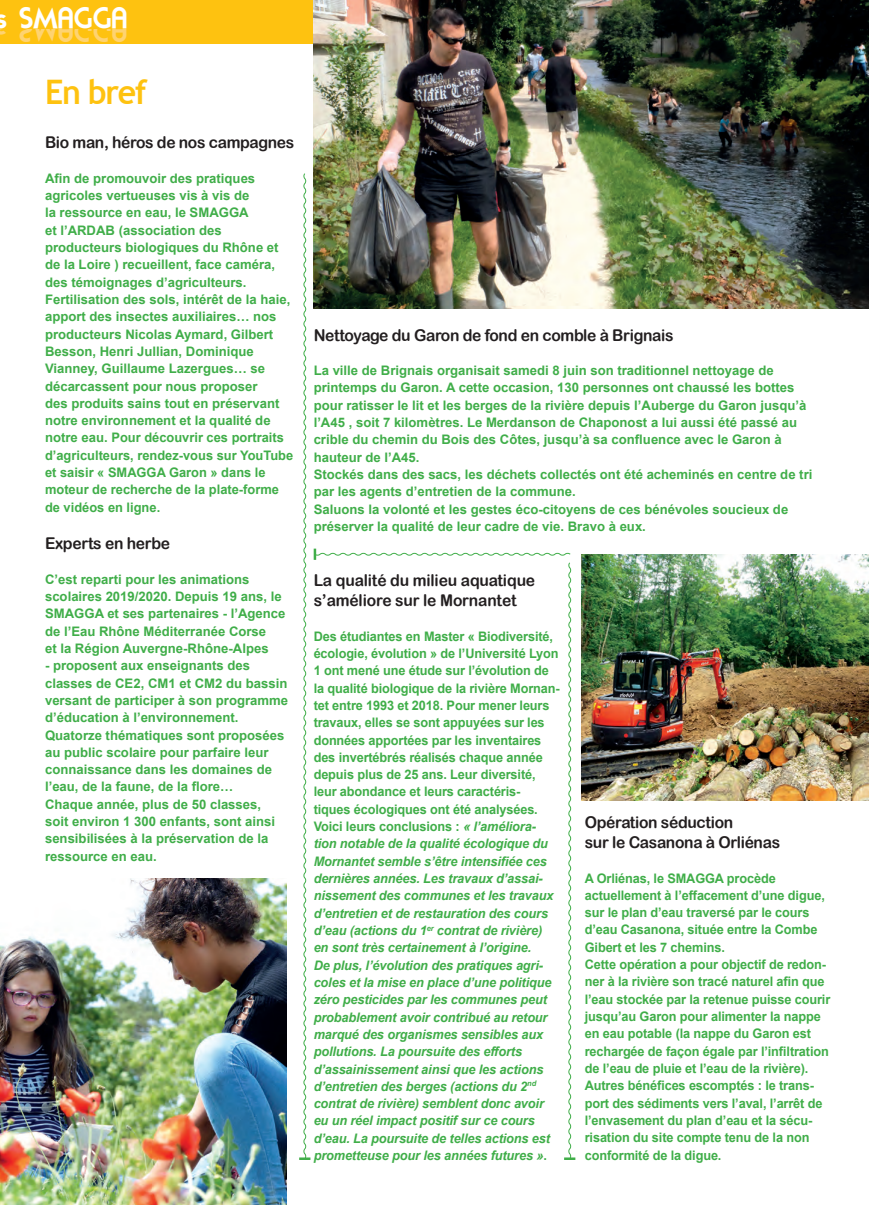
<style>
.page{position:relative;width:869px;height:1205px;background:#fff}
.page>*{position:absolute;margin:0;border:0;box-sizing:border-box;transform-origin:0 0}
.t1{font:700 33.75px "Trebuchet MS";letter-spacing:-.04em;color:#fec210;scale:.95 1}
.t2{font:16.25px/20px "Arial Rounded MT Bold";letter-spacing:-.02em;color:#231f20;scale:.96 1}
.t3{font:700 13.12px/17.2px "Arial";color:#40ae49}
.t4{font:italic 700 13.12px/17.2px "Arial";letter-spacing:-.01em;color:#40ae49}
.s1{font-style:normal}
</style>
<div class="page">
<div style="left:0;top:0;width:868px;height:43px;background:#fec210"></div>
<img style="left:0;top:879px;width:286px;height:326px">
<img style="left:313px;top:0;width:555px;height:308px">
<svg style="left:299px;top:173px;width:276px;height:987px"></svg>
<img style="left:581px;top:555px;width:287px;height:246px">
<p class="t1" style="left:45px;top:71px;width:109px">En bref</p>
<p class="t2" style="left:45px;top:132px;width:261px">Bio man, héros de nos campagnes</p>
<p class="t3" style="left:45px;top:170px;width:250px">Afin de promouvoir des pratiques agricoles vertueuses vis à vis de<br>la ressource en eau, le SMAGGA<br>et l’ARDAB (association des producteurs biologiques du Rhône et de la Loire ) recueillent, face caméra, des témoignages d’agriculteurs.<br>Fertilisation des sols, intérêt de la haie, apport des insectes auxiliaires… nos producteurs Nicolas Aymard, Gilbert Besson, Henri Jullian, Dominique Vianney, Guillaume Lazergues… se décarcassent pour nous proposer<br>des produits sains tout en préservant notre environnement et la qualité de notre eau. Pour découvrir ces portraits d’agriculteurs, rendez-vous sur YouTube et saisir « SMAGGA Garon » dans le moteur de recherche de la plate-forme de vidéos en ligne.</p>
<p class="t2" style="left:45px;top:533px;width:132px">Experts en herbe</p>
<p class="t3" style="left:45px;top:571px;width:242px">C’est reparti pour les animations scolaires 2019/2020. Depuis 19 ans, le SMAGGA et ses partenaires - l’Agence de l’Eau Rhône Méditerranée Corse<br>et la Région Auvergne-Rhône-Alpes</p>
<p class="t3" style="left:45px;top:657px;width:244px">- proposent aux enseignants des classes de CE2, CM1 et CM2 du bassin versant de participer à son programme d’éducation à l’environnement.<br>Quatorze thématiques sont proposées au public scolaire pour parfaire leur connaissance dans les domaines de l’eau, de la faune, de la flore…</p>
<p class="t3" style="left:45px;top:796px;width:231px">Chaque année, plus de 50 classes, soit environ 1 300 enfants, sont ainsi sensibilisées à la préservation de la ressource en eau.</p>
<p class="t2" style="left:313px;top:325px;width:376px">Nettoyage du Garon de fond en comble à Brignais</p>
<p class="t3" style="left:313px;top:362px;width:494px">La ville de Brignais organisait samedi 8 juin son traditionnel nettoyage de printemps du Garon. A cette occasion, 130 personnes ont chaussé les bottes pour ratisser le lit et les berges de la rivière depuis l’Auberge du Garon jusqu’à l’A45 , soit 7 kilomètres. Le Merdanson de Chaponost a lui aussi été passé au crible du chemin du Bois des Côtes, jusqu’à sa confluence avec le Garon à hauteur de l’A45.</p>
<p class="t3" style="left:313px;top:466px;width:500px">Stockés dans des sacs, les déchets collectés ont été acheminés en centre de tri par les agents d’entretien de la commune.</p>
<p class="t3" style="left:313px;top:501px;width:476px">Saluons la volonté et les gestes éco-citoyens de ces bénévoles soucieux de préserver la qualité de leur cadre de vie. Bravo à eux.</p>
<p class="t2" style="left:313px;top:570px;width:232px">La qualité du milieu aquatique s’améliore sur le Mornantet</p>
<p class="t4" style="left:313px;top:628px;width:247px"><span class="s1">Des étudiantes en Master « Biodiversité, écologie, évolution » de l’Université Lyon 1 ont mené une étude sur l’évolution de la qualité biologique de la rivière Mornan&shy;tet entre 1993 et 2018. Pour mener leurs travaux, elles se sont appuyées sur les données apportées par les inventaires des invertébrés réalisés chaque année depuis plus de 25 ans. Leur diversité, leur abondance et leurs caractéris&shy;tiques écologiques ont été analysées.<br>Voici leurs conclusions :</span> « l’améliora&shy;tion notable de la qualité écologique du Mornantet semble s’être intensifiée ces dernières années. Les travaux d’assai&shy;nissement des communes et les travaux d’entretien et de restauration des cours d’eau (actions du 1<sup>er</sup> contrat de rivière) en sont très certainement à l’origine.<br>De plus, l’évolution des pratiques agri&shy;coles et la mise en place d’une politique zéro pesticides par les communes peut probablement avoir contribué au retour marqué des organismes sensibles aux pollutions. La poursuite des efforts d’assainissement ainsi que les actions d’entretien des berges (actions du 2<sup>nd </sup>contrat de rivière) semblent donc avoir eu un réel impact positif sur ce cours d’eau. La poursuite de telles actions est prometteuse pour les années futures »<span class="s1">.</span></p>
<p class="t2" style="left:584px;top:812px;width:156px">Opération séduction</p>
<p class="t2" style="left:584px;top:832px;width:205px">sur le Casanona à Orliénas</p>
<p class="t3" style="left:584px;top:869px;width:241px">A Orliénas, le SMAGGA procède actuellement à l’effacement d’une digue, sur le plan d’eau traversé par le cours d’eau Casanona, située entre la Combe Gibert et les 7 chemins.</p>
<p class="t3" style="left:584px;top:956px;width:247px">Cette opération a pour objectif de redon&shy;ner à la rivière son tracé naturel afin que l’eau stockée par la retenue puisse courir jusqu’au Garon pour alimenter la nappe en eau potable (la nappe du Garon est rechargée de façon égale par l’infiltration de l’eau de pluie et l’eau de la rivière).<br>Autres bénéfices escomptés : le trans&shy;port des sédiments vers l’aval, l’arrêt de l’envasement du plan d’eau et la sécu&shy;risation du site compte tenu de la non conformité de la digue.</p>
</div>
